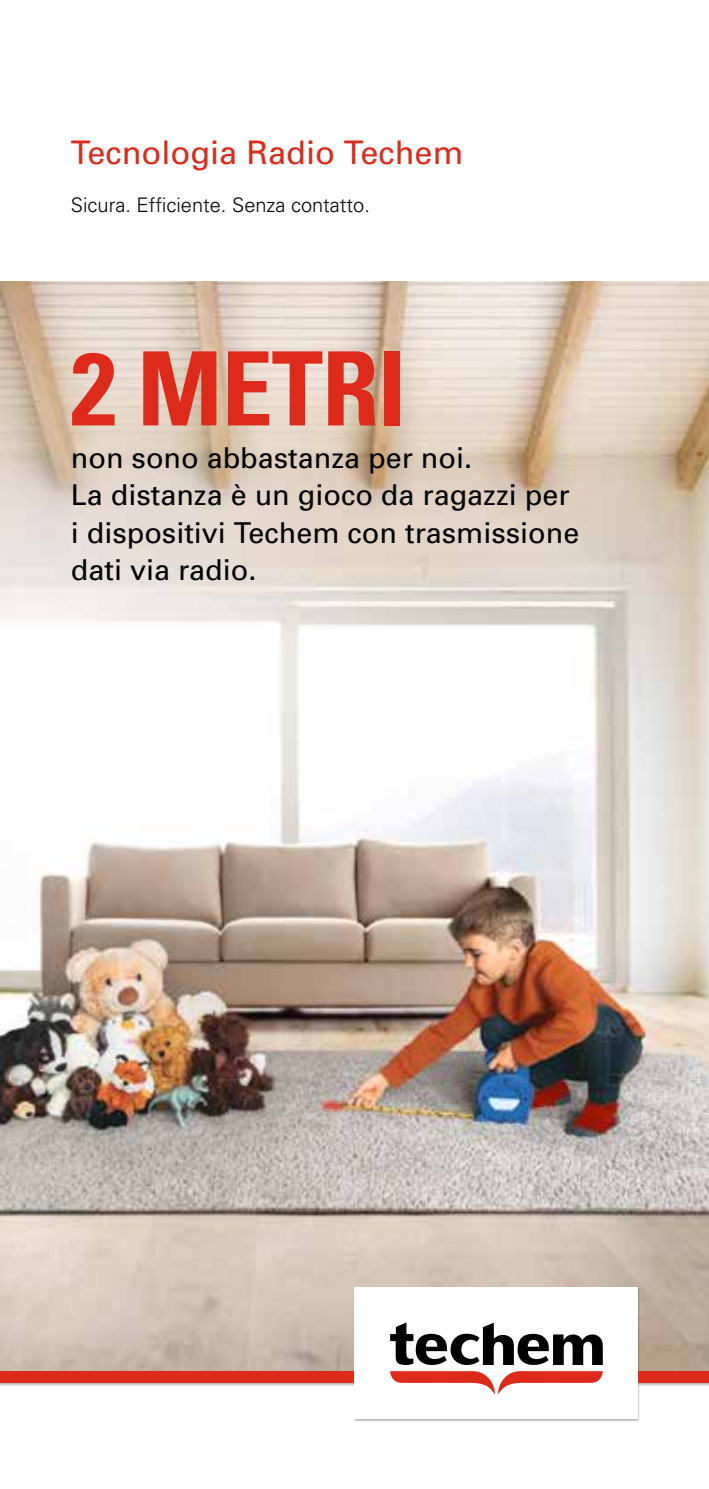
<style>
.page{position:relative;width:709px;height:1489px;background:#fff}
.page>*{position:absolute;margin:0;border:0;box-sizing:border-box;transform-origin:0 0}
.t1{font:700 condensed 102.5px "Univers";letter-spacing:-.01em;color:#dd2a1b}
.t2{font:32.5px "Univers";color:#dd2a1b}
.t3{font:28.75px/37.5px "Univers";color:#000}
.t4{font:300 20px "Univers";color:#000}
</style>
<div class="page">
<img style="left:0;top:282px;width:709px;height:1005px">
<div style="left:0;top:1287px;width:709px;height:134px;background:#000;opacity:.3"></div>
<div style="left:0;top:1370px;width:709px;height:12px;background:#dd2a1b"></div>
<div style="left:355px;top:1286px;width:283px;height:132px;background:#fff"></div>
<svg style="left:390px;top:1322px;width:213px;height:72px"></svg>
<p class="t2" style="left:71px;top:134px;width:394px">Tecnologia Radio Techem</p>
<p class="t4" style="left:71px;top:193px;width:300px">Sicura. Efficiente. Senza contatto.</p>
<h1 class="t1" style="left:71px;top:326px;width:337px">2 METRI</h1>
<p class="t3" style="left:71px;top:439px;width:510px">non sono abbastanza per noi.<br>La distanza è un gioco da ragazzi per i dispositivi Techem con trasmissione dati via radio.</p>
</div>
